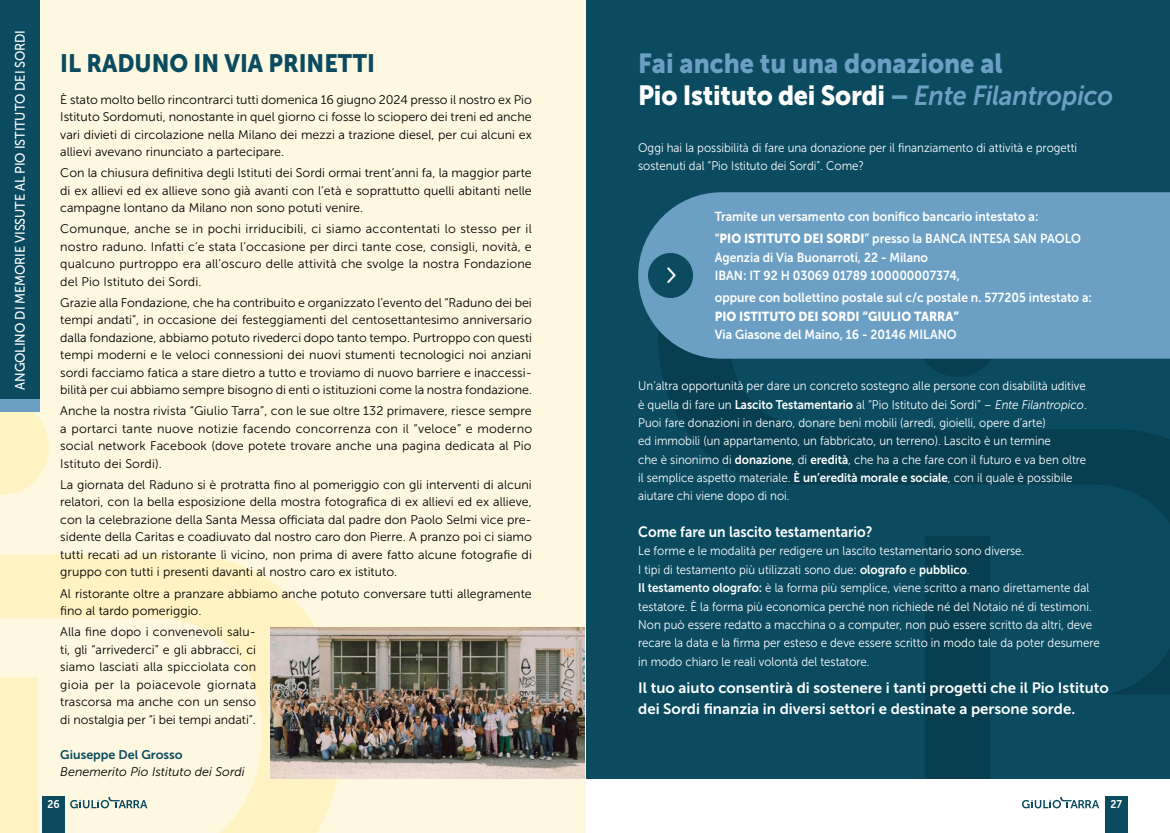
<style>
.page{position:relative;width:1170px;height:833px;background:#fff}
.page>*{position:absolute;margin:0;border:0;box-sizing:border-box;transform-origin:0 0}
.t1{font:28.88px "Mensch";color:#fff;scale:.92 1}
.t2{font:27.5px/32.5px "Museo Sans 900";color:#6b9fc4;scale:.92 1}
.t3{font:25px "Museo Sans 900";color:#0a4b60;scale:.92 1}
.t4{font:15px/20.9px "Museo Sans 700";color:#fff}
.t5{font:15px "Museo Sans 700";color:#fff;scale:.92 1}
.t6{font:13.75px "Museo Sans 500";letter-spacing:-.01em;color:#fff;scale:.92 1}
.t7{font:13.12px/22.1px "Museo Sans 700";color:#fff;scale:.92 1}
.t8{font:13.12px "Museo Sans 900";color:#fff;scale:.92 1}
.t9{font:12.5px/17.5px "Museo Sans 300";color:#000;text-align:justify}
.t10{font:12.5px/18.4px "Museo Sans 300";color:#fff;scale:.92 1}
.t11{font:italic 12.5px "Museo Sans 300";color:#000}
.t12{font:12.5px "Museo Sans 700";color:#0a4b60}
.t13{font:11.25px "Museo Sans 700";color:#fff;scale:.92 1}
.s1{color:#fff}
.s2{font-family:"Museo Sans 700";font-style:italic}
.s3{font-family:"Museo Sans 900"}
.s4{font-family:"Museo Sans 700"}
.s5{font-style:italic}
</style>
<div class="page">
<div style="left:585px;top:0;width:584px;height:779px;background:#0a4b60"></div>
<div style="left:924px;top:536px;width:65px;height:243px;background:#073f51"></div>
<svg style="left:660px;top:359px;width:509px;height:335px"></svg>
<div style="left:638px;top:192px;width:531px;height:167px;background:#6b9fc4"></div>
<div style="left:648px;top:253px;width:45px;height:45px;background:#0a4b60;border-radius:50%"></div>
<div style="left:0;top:0;width:585px;height:833px;background:#fff8e0"></div>
<svg style="left:0;top:411px;width:343px;height:422px"></svg>
<div style="left:0;top:0;width:40px;height:411px;background:#0a4b60"></div>
<div style="left:0;top:399px;width:40px;height:12px;background:#6b9fc4"></div>
<img style="left:270px;top:628px;width:315px;height:151px">
<svg style="left:1022px;top:797px;width:77px;height:11px"></svg>
<svg style="left:70px;top:797px;width:77px;height:11px"></svg>
<div style="left:1105px;top:797px;width:22px;height:36px;background:#0a4b60"></div>
<div style="left:43px;top:797px;width:22px;height:36px;background:#0a4b60"></div>
<p class="t6" style="left:12px;top:390px;width:392px;rotate:-90deg">ANGOLINO DI MEMORIE VISSUTE AL PIO ISTITUTO DEI SORDI</p>
<h3 class="t3" style="left:60px;top:49px;width:343px">IL RADUNO IN VIA PRINETTI</h3>
<p class="t9" style="left:60px;top:91px;width:473px">È stato molto bello rincontrarci tutti domenica 16 giugno 2024 presso il nostro ex Pio Istituto Sordomuti, nonostante in quel giorno ci fosse lo sciopero dei treni ed anche vari divieti di circolazione nella Milano dei mezzi a trazione diesel, per cui alcuni ex allievi avevano rinunciato a partecipare.</p>
<p class="t9" style="left:60px;top:164px;width:473px">Con la chiusura definitiva degli Istituti dei Sordi ormai trent’anni fa, la maggior parte di ex allievi ed ex allieve sono già avanti con l’età e soprattutto quelli abitanti nelle campagne lontano da Milano non sono potuti venire.</p>
<p class="t9" style="left:60px;top:220px;width:473px">Comunque, anche se in pochi irriducibili, ci siamo accontentati lo stesso per il nostro raduno. Infatti c’e stata l’occasione per dirci tante cose, consigli, novità, e qualcuno purtroppo era all’oscuro delle attività che svolge la nostra Fondazione del Pio Istituto dei Sordi.</p>
<p class="t9" style="left:60px;top:294px;width:473px">Grazie alla Fondazione, che ha contribuito e organizzato l’evento del “Raduno dei bei tempi andati”, in occasione dei festeggiamenti del centosettantesimo anniversario dalla fondazione, abbiamo potuto rivederci dopo tanto tempo. Purtroppo con questi tempi moderni e le veloci connessioni dei nuovi stumenti tecnologici noi anziani sordi facciamo fatica a stare dietro a tutto e troviamo di nuovo barriere e inaccessi&shy;bilità per cui abbiamo sempre bisogno di enti o istituzioni come la nostra fondazione.</p>
<p class="t9" style="left:60px;top:402px;width:473px">Anche la nostra rivista “Giulio Tarra”, con le sue oltre 132 primavere, riesce sempre a portarci tante nuove notizie facendo concorrenza con il “veloce” e moderno social network Facebook (dove potete trovare anche una pagina dedicata al Pio Istituto dei Sordi).</p>
<p class="t9" style="left:60px;top:476px;width:473px">La giornata del Raduno si è protratta fino al pomeriggio con gli interventi di alcuni relatori, con la bella esposizione della mostra fotografica di ex allievi ed ex allieve, con la celebrazione della Santa Messa officiata dal padre don Paolo Selmi vice pre&shy;sidente della Caritas e coadiuvato dal nostro caro don Pierre. A pranzo poi ci siamo tutti recati ad un ristorante lì vicino, non prima di avere fatto alcune fotografie di gruppo con tutti i presenti davanti al nostro caro ex istituto.</p>
<p class="t9" style="left:60px;top:584px;width:473px">Al ristorante oltre a pranzare abbiamo anche potuto conversare tutti allegramente fino al tardo pomeriggio.</p>
<p class="t9" style="left:60px;top:623px;width:197px">Alla fine dopo i convenevoli salu&shy;ti, gli “arrivederci” e gli abbracci, ci siamo lasciati alla spicciolata con gioia per la poiacevole giornata trascorsa ma anche con un senso di nostalgia per “i bei tempi andati”.</p>
<p class="t12" style="left:60px;top:747px;width:124px">Giuseppe Del Grosso</p>
<p class="t11" style="left:60px;top:765px;width:186px">Benemerito Pio Istituto dei Sordi</p>
<h2 class="t2" style="left:638px;top:47px;width:518px">Fai anche tu una donazione al<br><span class="s1">Pio Istituto dei Sordi</span> – <span class="s2">Ente Filantropico</span></h2>
<p class="t10" style="left:638px;top:138px;width:478px">Oggi hai la possibilità di fare una donazione per il finanziamento di attività e progetti sostenuti dal “Pio Istituto dei Sordi”. Come?</p>
<h1 class="t1" style="left:666px;top:260px;width:13px">&gt;</h1>
<p class="t7" style="left:714px;top:206px;width:399px">Tramite un versamento con bonifico bancario intestato a:<br>“<span class="s3">PIO ISTITUTO DEI SORDI</span>” presso la BANCA INTESA SAN PAOLO</p>
<p class="t7" style="left:714px;top:248px;width:268px;line-height:18.4px">Agenzia di Via Buonarroti, 22 - Milano<br>IBAN: IT 92 H 03069 01789 100000007374,</p>
<p class="t7" style="left:714px;top:287px;width:411px">oppure con bollettino postale sul c/c postale n. 577205 intestato a:</p>
<p class="t8" style="left:714px;top:308px;width:267px">PIO ISTITUTO DEI SORDI “GIULIO TARRA”</p>
<p class="t7" style="left:714px;top:323px;width:264px">Via Giasone del Maino, 16 - 20146 MILANO</p>
<p class="t10" style="left:638px;top:377px;width:489px">Un’altra opportunità per dare un concreto sostegno alle persone con disabilità uditive è quella di fare un <span class="s4">Lascito Testamentario</span> al “Pio Istituto dei Sordi” – <span class="s5">Ente Filantropico</span>.<br>Puoi fare donazioni in denaro, donare beni mobili (arredi, gioielli, opere d’arte)<br>ed immobili (un appartamento, un fabbricato, un terreno). Lascito è un termine<br>che è sinonimo di <span class="s4">donazione</span>, di <span class="s4">eredità</span>, che ha a che fare con il futuro e va ben oltre il semplice aspetto materiale. <span class="s4">È un’eredità morale e sociale</span>, con il quale è possibile aiutare chi viene dopo di noi.</p>
<p class="t5" style="left:638px;top:523px;width:256px">Come fare un lascito testamentario?</p>
<p class="t10" style="left:638px;top:542px;width:503px">Le forme e le modalità per redigere un lascito testamentario sono diverse.<br>I tipi di testamento più utilizzati sono due: <span class="s4">olografo</span> e <span class="s4">pubblico</span>.<br><span class="s4">Il testamento olografo:</span> è la forma più semplice, viene scritto a mano direttamente dal testatore. È la forma più economica perché non richiede né del Notaio né di testimoni.<br>Non può essere redatto a macchina o a computer, non può essere scritto da altri, deve recare la data e la firma per esteso e deve essere scritto in modo tale da poter desumere in modo chiaro le reali volontà del testatore.</p>
<p class="t4" style="left:638px;top:678px;width:472px">Il tuo aiuto consentirà di sostenere i tanti progetti che il Pio Istituto dei Sordi finanzia in diversi settori e destinate a persone sorde.</p>
<p class="t13" style="left:47px;top:798px;width:15px">26</p>
<p class="t13" style="left:1110px;top:798px;width:14px">27</p>
</div>
